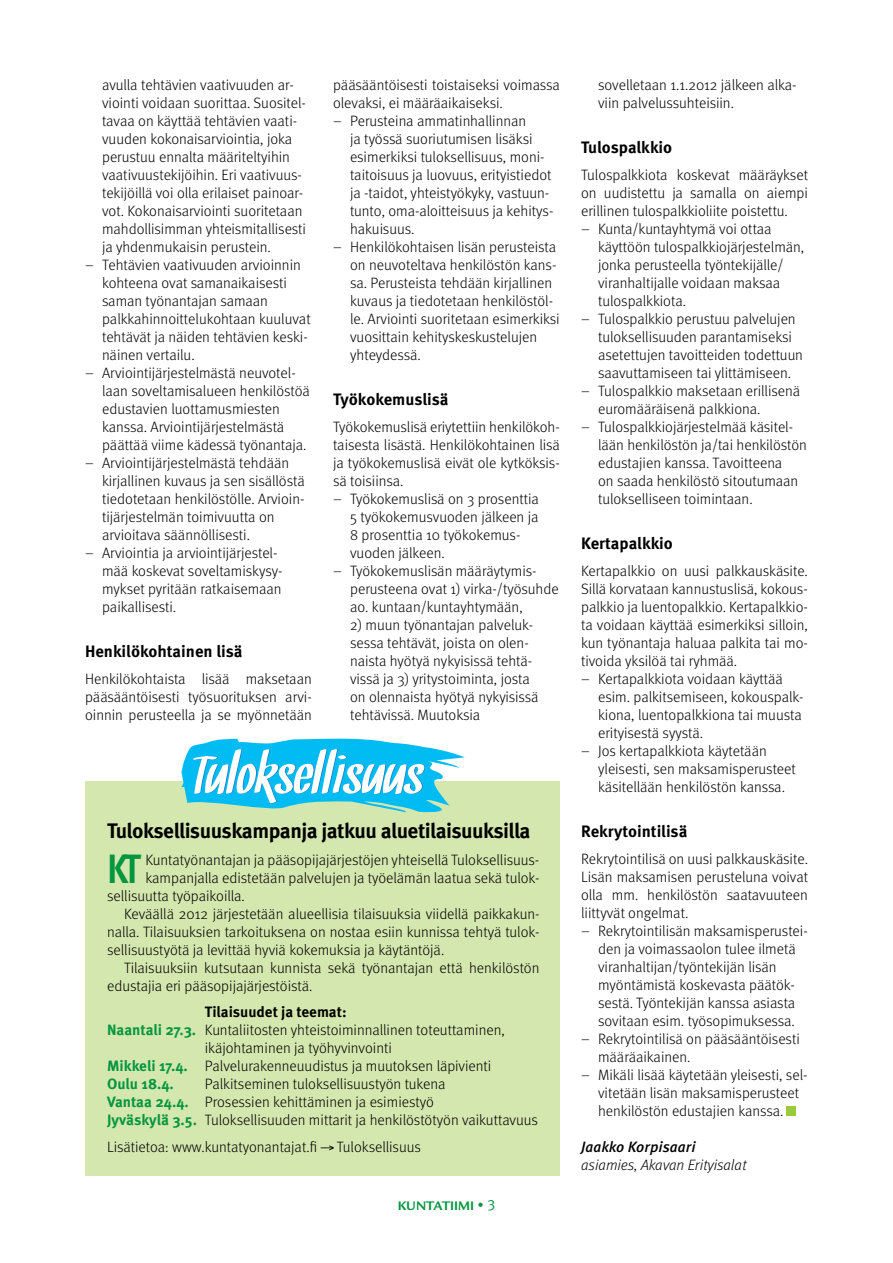
<style>
.page{position:relative;width:893px;height:1263px;background:#fff}
.page>*{position:absolute;margin:0;border:0;box-sizing:border-box;transform-origin:0 0}
.leipis_met_10_12_ANF{font:700 40.95px "Meta Cond OT";color:#03953f}
.ots_met_3{font:700 21px "Meta OT";letter-spacing:-.025em;color:#000}
.väliots_met_1{font:700 16.5px "Meta OT";color:#000}
.leipis_met_PA_1{font:300 15px/18px "Meta OT";letter-spacing:-.005em;color:#000}
.leipis_met_10_12_EI{font:300 15px/18px "Meta OT";color:#000;text-align:justify}
.leipis_met_10_12{font:300 15px/18px "Meta OT";letter-spacing:-.005em;color:#000;text-align:justify}
.leipis_met_10_12_ANF-2{font:300 15px "Meta OT";color:#000}
.kirjoittaja_met{font:italic 300 15px "Meta OT";color:#000}
.leipis_met_10_12_EIS{font:700 15px "Meta OT";color:#000}
.kirjoittaja_met-2{font:italic 500 15px "Meta OT";color:#000}
.leipis_met_10_12_EI-2{font:700 15px "Meta OT";color:#03953f}
.t1{font:700 13.5px "Legacy Sans";color:#03953f}
.s1{font-weight:700;color:#03953f}
.s2{font-family:"Meta OT";font-weight:300;font-size:15px}
.s3{font-family:"Meta OT";font-weight:400;font-size:15px}
</style>
<div class="page">
<div style="left:787px;top:1107px;width:9px;height:9px;background:#9aca3c"></div>
<div style="left:86px;top:781px;width:474px;height:395px;background:#d4e7ae"></div>
<svg style="left:321px;top:1145px;width:13px;height:5px"></svg>
<svg style="left:181px;top:739px;width:284px;height:73px"></svg>
<p class="leipis_met_PA_1" style="left:102px;top:76px;width:206px">avulla tehtävien vaativuuden ar&shy;viointi voidaan suorittaa. Suositel&shy;tavaa on käyttää tehtävien vaati&shy;vuuden kokonaisarviointia, joka perustuu ennalta määriteltyihin vaativuustekijöihin. Eri vaativuus&shy;tekijöillä voi olla erilaiset painoar&shy;vot. Kokonaisarviointi suoritetaan mahdollisimman yhteismitallisesti ja yhdenmukaisin perustein.</p>
<p class="leipis_met_PA_1" style="left:102px;top:256px;width:210px;text-indent:-17px">– Tehtävien vaativuuden arvioinnin kohteena ovat samanaikaisesti saman työnantajan samaan palkkahinnoittelukohtaan kuuluvat tehtävät ja näiden tehtävien keski&shy;näinen vertailu.</p>
<p class="leipis_met_PA_1" style="left:102px;top:364px;width:209px;text-indent:-17px">– Arviointijärjestelmästä neuvotel&shy;laan soveltamisalueen henkilöstöä edustavien luottamusmiesten kanssa. Arviointijärjestelmästä päättää viime kädessä työnantaja.</p>
<p class="leipis_met_PA_1" style="left:102px;top:454px;width:204px;text-indent:-17px">– Arviointijärjestelmästä tehdään kirjallinen kuvaus ja sen sisällöstä tiedotetaan henkilöstölle. Arvioin&shy;tijärjestelmän toimivuutta on arvioitava säännöllisesti.</p>
<p class="leipis_met_PA_1" style="left:102px;top:544px;width:182px;text-indent:-17px">– Arviointia ja arviointijärjestel&shy;mää koskevat soveltamiskysy&shy;mykset pyritään ratkaisemaan paikallisesti.</p>
<p class="väliots_met_1" style="left:85px;top:641px;width:159px">Henkilökohtainen lisä</p>
<p class="leipis_met_10_12_EI" style="left:85px;top:670px;width:228px">Henkilökohtaista lisää maksetaan pääsääntöisesti työsuorituksen arvi&shy;oinnin perusteella ja se myönnetään</p>
<p class="leipis_met_10_12_EI" style="left:333px;top:76px;width:228px">pääsääntöisesti toistaiseksi voimassa olevaksi, ei määräaikaiseksi.</p>
<p class="leipis_met_PA_1" style="left:350px;top:112px;width:203px;text-indent:-17px">– Perusteina ammatinhallinnan<br>ja työssä suoriutumisen lisäksi esimerkiksi tuloksellisuus, moni&shy;taitoisuus ja luovuus, erityistiedot ja -taidot, yhteistyökyky, vastuun&shy;tunto, oma-aloitteisuus ja kehitys&shy;hakuisuus.</p>
<p class="leipis_met_PA_1" style="left:350px;top:238px;width:211px;text-indent:-17px">– Henkilökohtaisen lisän perusteista on neuvoteltava henkilöstön kans&shy;sa. Perusteista tehdään kirjallinen kuvaus ja tiedotetaan henkilöstöl&shy;le. Arviointi suoritetaan esimerkiksi vuosittain kehityskeskustelujen yhteydessä.</p>
<p class="väliots_met_1" style="left:333px;top:389px;width:117px">Työkokemuslisä</p>
<p class="leipis_met_10_12_EI" style="left:333px;top:418px;width:228px">Työkokemuslisä eriytettiin henkilökoh&shy;taisesta lisästä. Henkilökohtainen lisä ja työkokemuslisä eivät ole kytköksis&shy;sä toisiinsa.</p>
<p class="leipis_met_PA_1" style="left:350px;top:490px;width:190px;text-indent:-17px">– Työkokemuslisä on 3 prosenttia<br>5 työkokemusvuoden jälkeen ja<br>8 prosenttia 10 työkokemus&shy;vuoden jälkeen.</p>
<p class="leipis_met_PA_1" style="left:350px;top:562px;width:210px;text-indent:-17px">– Työkokemuslisän määräytymis&shy;perusteena ovat 1) virka-/työsuhde ao. kuntaan/kuntayhtymään,</p>
<p class="leipis_met_PA_1" style="left:350px;top:616px;width:190px">2) muun työnantajan palveluk&shy;sessa tehtävät, joista on olen&shy;naista hyötyä nykyisissä tehtä&shy;vissä ja 3) yritystoiminta, josta on olennaista hyötyä nykyisissä tehtävissä. Muutoksia</p>
<p class="ots_met_3" style="left:107px;top:818px;width:425px">Tuloksellisuuskampanja jatkuu aluetilaisuuksilla</p>
<p class="leipis_met_10_12_ANF" style="left:107px;top:842px;width:35px">KT</p>
<p class="leipis_met_10_12_ANF-2" style="left:146px;top:851px;width:395px">Kuntatyönantajan ja pääsopijajärjestöjen yhteisellä Tuloksellisuus-</p>
<p class="leipis_met_10_12_ANF-2" style="left:146px;top:869px;width:395px">kampanjalla edistetään palvelujen ja työelämän laatua sekä tulok-</p>
<p class="leipis_met_10_12_ANF-2" style="left:107px;top:887px;width:139px">sellisuutta työpaikoilla.</p>
<p class="leipis_met_10_12" style="left:107px;top:905px;width:434px;text-indent:17px">Keväällä 2012 järjestetään alueellisia tilaisuuksia viidellä paikkakun&shy;nalla. Tilaisuuksien tarkoituksena on nostaa esiin kunnissa tehtyä tulok&shy;sellisuustyötä ja levittää hyviä kokemuksia ja käytäntöjä.</p>
<p class="leipis_met_10_12" style="left:107px;top:959px;width:434px;text-indent:17px">Tilaisuuksiin kutsutaan kunnista sekä työnantajan että henkilöstön edustajia eri pääsopijajärjestöistä.</p>
<p class="leipis_met_10_12_EIS" style="left:205px;top:1002px;width:143px">Tilaisuudet ja teemat:</p>
<p class="leipis_met_10_12_EI" style="left:205px;top:1021px;width:301px;text-indent:-98px"><span class="s1">Naantali 27.3.</span> Kuntaliitosten yhteistoiminnallinen toteuttaminen, ikäjohtaminen ja työhyvinvointi</p>
<p class="leipis_met_10_12_EI" style="left:107px;top:1057px;width:386px"><span class="s1">Mikkeli 17.4.</span> Palvelurakenneuudistus ja muutoksen läpivienti</p>
<p class="leipis_met_10_12_EI-2" style="left:107px;top:1074px;width:68px">Oulu 18.4.</p>
<p class="leipis_met_10_12_EI" style="left:205px;top:1075px;width:242px">Palkitseminen tuloksellisuustyön tukena</p>
<p class="leipis_met_10_12_EI" style="left:107px;top:1093px;width:328px"><span class="s1">Vantaa 24.4.</span> Prosessien kehittäminen ja esimiestyö</p>
<p class="leipis_met_10_12_EI" style="left:107px;top:1111px;width:432px"><span class="s1">Jyväskylä 3.5.</span> Tuloksellisuuden mittarit ja henkilöstötyön vaikuttavuus</p>
<p class="leipis_met_10_12_EI" style="left:107px;top:1138px;width:212px">Lisätietoa: www.kuntatyonantajat.fi</p>
<p class="leipis_met_10_12_EI" style="left:337px;top:1138px;width:86px">Tuloksellisuus</p>
<p class="t1" style="left:398px;top:1198px;width:99px">KUNTATIIMI <span class="s2">•</span> <span class="s3">3</span></p>
<p class="leipis_met_PA_1" style="left:598px;top:76px;width:200px">sovelletaan 1.1.2012 jälkeen alka&shy;viin palvelussuhteisiin.</p>
<p class="väliots_met_1" style="left:581px;top:137px;width:93px">Tulospalkkio</p>
<p class="leipis_met_10_12_EI" style="left:581px;top:166px;width:228px">Tulospalkkiota koskevat määräykset on uudistettu ja samalla on aiempi erillinen tulospalkkioliite poistettu.</p>
<p class="leipis_met_PA_1" style="left:598px;top:220px;width:208px;text-indent:-17px">– Kunta/kuntayhtymä voi ottaa käyttöön tulospalkkiojärjestelmän, jonka perusteella työntekijälle/ viranhaltijalle voidaan maksaa tulospalkkiota.</p>
<p class="leipis_met_PA_1" style="left:598px;top:310px;width:206px;text-indent:-17px">– Tulospalkkio perustuu palvelujen tuloksellisuuden parantamiseksi asetettujen tavoitteiden todettuun saavuttamiseen tai ylittämiseen.</p>
<p class="leipis_met_PA_1" style="left:598px;top:382px;width:203px;text-indent:-17px">– Tulospalkkio maksetaan erillisenä euromääräisenä palkkiona.</p>
<p class="leipis_met_PA_1" style="left:598px;top:418px;width:210px;text-indent:-17px">– Tulospalkkiojärjestelmää käsitel&shy;lään henkilöstön ja/tai henkilöstön edustajien kanssa. Tavoitteena<br>on saada henkilöstö sitoutumaan tulokselliseen toimintaan.</p>
<p class="väliots_met_1" style="left:581px;top:533px;width:93px">Kertapalkkio</p>
<p class="leipis_met_10_12_EI" style="left:581px;top:562px;width:228px">Kertapalkkio on uusi palkkauskäsite.<br>Sillä korvataan kannustuslisä, kokous&shy;palkkio ja luentopalkkio. Kertapalkkio&shy;ta voidaan käyttää esimerkiksi silloin, kun työnantaja haluaa palkita tai mo&shy;tivoida yksilöä tai ryhmää.</p>
<p class="leipis_met_PA_1" style="left:598px;top:670px;width:207px;text-indent:-17px">– Kertapalkkiota voidaan käyttää esim. palkitsemiseen, kokouspalk&shy;kiona, luentopalkkiona tai muusta erityisestä syystä.</p>
<p class="leipis_met_PA_1" style="left:598px;top:742px;width:199px;text-indent:-17px">– Jos kertapalkkiota käytetään yleisesti, sen maksamisperusteet käsitellään henkilöstön kanssa.</p>
<p class="väliots_met_1" style="left:581px;top:821px;width:108px">Rekrytointilisä</p>
<p class="leipis_met_10_12_EI" style="left:581px;top:850px;width:228px">Rekrytointilisä on uusi palkkauskäsite.<br>Lisän maksamisen perusteluna voivat olla mm. henkilöstön saatavuuteen liittyvät ongelmat.</p>
<p class="leipis_met_PA_1" style="left:598px;top:922px;width:211px;text-indent:-17px">– Rekrytointilisän maksamisperustei&shy;den ja voimassaolon tulee ilmetä viranhaltijan/työntekijän lisän myöntämistä koskevasta päätök&shy;sestä. Työntekijän kanssa asiasta sovitaan esim. työsopimuksessa.</p>
<p class="leipis_met_PA_1" style="left:598px;top:1030px;width:203px;text-indent:-17px">– Rekrytointilisä on pääsääntöisesti määräaikainen.</p>
<p class="leipis_met_PA_1" style="left:581px;top:1066px;width:228px;text-align:center">– Mikäli lisää käytetään yleisesti, sel&shy;vitetään lisän maksamisperusteet henkilöstön edustajien kanssa.</p>
<p class="kirjoittaja_met-2" style="left:581px;top:1138px;width:116px">Jaakko Korpisaari</p>
<p class="kirjoittaja_met" style="left:581px;top:1156px;width:167px">asiamies, Akavan Erityisalat</p>
</div>
